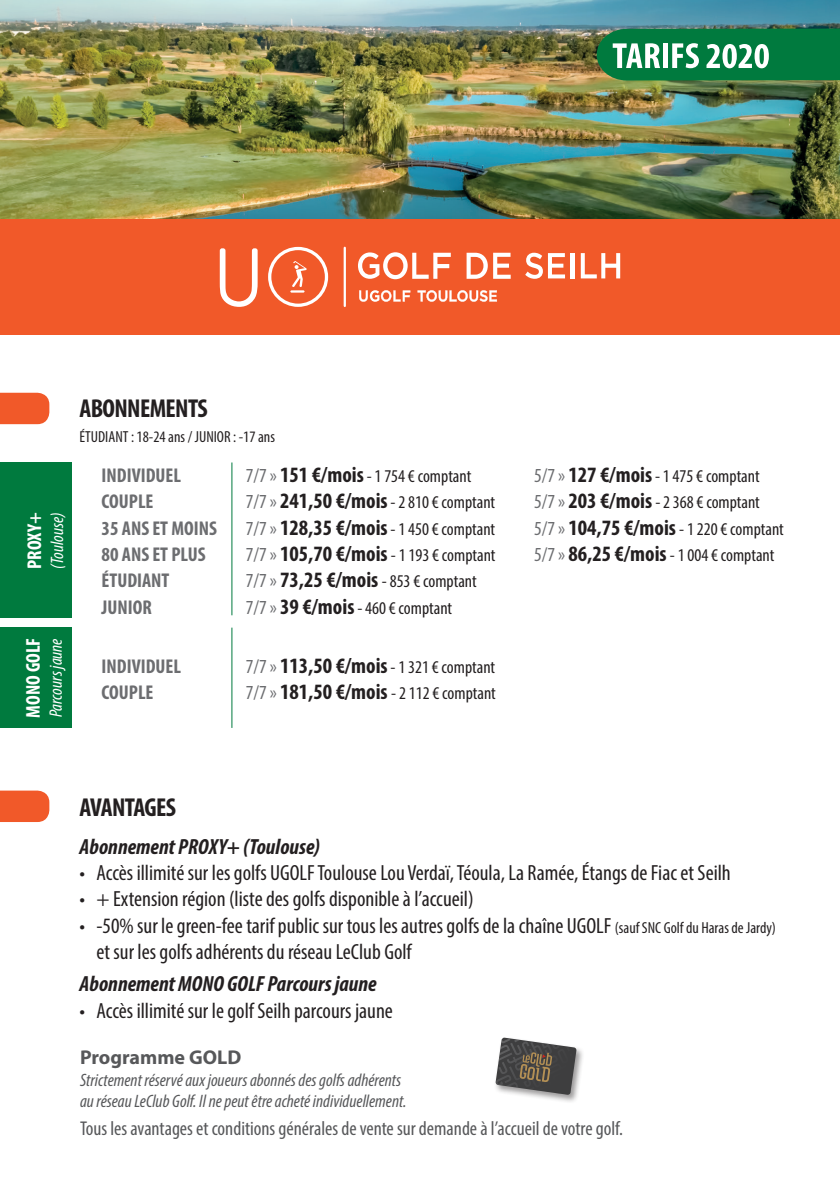
<style>
.page{position:relative;width:840px;height:1191px;background:#fff}
.page>*{position:absolute;margin:0;border:0;box-sizing:border-box;transform-origin:0 0}
.t1{font:700 condensed 26px "Myriad Pro";letter-spacing:-.025em;color:#231f20}
.t2{font:condensed 22px/26.4px "Myriad Pro";color:#231f20}
.t3{font:italic 700 condensed 22px "Myriad Pro";color:#231f20}
.t4{font:condensed 20px "Myriad Pro";color:#57585a}
.t5{font:700 condensed 20px "Myriad Pro";color:#6c6d70}
.t6{font:700 condensed 20px "Myriad Pro";color:#fff}
.t7{font:700 20px "Myriad Pro";color:#57585a}
.t8{font:condensed 18px "Myriad Pro";color:#231f20}
.t9{font:italic condensed 18px/21.6px "Myriad Pro";color:#57585a}
.t10{font:italic condensed 18px "Myriad Pro";color:#fff}
.t11{font:condensed 16px "Myriad Pro";color:#231f20}
.s1{font-size:20px;color:#6c6d70}
.s2{font-weight:700;font-size:22px}
.s3{font-size:16px}
</style>
<div class="page">
<img style="left:0;top:0;width:839px;height:219px">
<div style="left:0;top:219px;width:839px;height:115px;background:#f15929"></div>
<svg style="left:596px;top:28px;width:243px;height:53px;background:#2b8c5a"></svg>
<svg style="left:268px;top:247px;width:60px;height:60px"></svg>
<svg style="left:417px;top:290px;width:79px;height:12px"></svg>
<svg style="left:220px;top:248px;width:37px;height:59px"></svg>
<hr style="left:290px;top:290px;width:14px;height:3px;background:#fff">
<hr style="left:343px;top:247px;width:3px;height:60px;background:#fff">
<svg style="left:466px;top:253px;width:21px;height:26px"></svg>
<svg style="left:493px;top:253px;width:17px;height:26px"></svg>
<svg style="left:359px;top:290px;width:51px;height:12px"></svg>
<svg style="left:358px;top:252px;width:92px;height:27px"></svg>
<svg style="left:525px;top:253px;width:39px;height:26px"></svg>
<hr style="left:570px;top:253px;width:4px;height:25px;background:#fff">
<svg style="left:580px;top:253px;width:40px;height:25px"></svg>
<div style="left:0;top:393px;width:49px;height:31px;background:#f15929"></div>
<div style="left:0;top:627px;width:71px;height:101px;background:#007a3e"></div>
<hr style="left:231px;top:627px;width:1px;height:101px;background:#007a3e">
<div style="left:0;top:462px;width:71px;height:156px;background:#007a3e"></div>
<hr style="left:231px;top:462px;width:1px;height:153px;background:#007a3e">
<svg style="left:0;top:790px;width:49px;height:32px;background:#f16133"></svg>
<div style="left:493px;top:1036px;width:91px;height:67px;background:#231f20;opacity:.45"></div>
<svg style="left:495px;top:1037px;width:81px;height:58px;background:#706d69"></svg>
<p class="t6" style="left:22px;top:569px;width:58px;rotate:-90deg">PROXY+</p>
<p class="t10" style="left:46px;top:568px;width:59px;rotate:-90deg">(Toulouse)</p>
<p class="t6" style="left:21px;top:718px;width:81px;rotate:-90deg">MONO GOLF</p>
<p class="t10" style="left:45px;top:717px;width:80px;rotate:-90deg">Parcours jaune</p>
<h1 class="t1" style="left:79px;top:392px;width:130px">ABONNEMENTS</h1>
<p class="t11" style="left:79px;top:427px;width:197px">ÉTUDIANT : 18-24 ans / JUNIOR : -17 ans</p>
<p class="t5" style="left:101px;top:463px;width:81px">INDIVIDUEL</p>
<p class="t8" style="left:245px;top:465px;width:227px"><span class="s1">7/7 »</span> <span class="s2">151 €/mois</span> - 1 754 € comptant</p>
<p class="t8" style="left:533px;top:465px;width:227px"><span class="s1">5/7 »</span> <span class="s2">127 €/mois</span> - 1 475 € comptant</p>
<p class="t5" style="left:101px;top:489px;width:53px">COUPLE</p>
<p class="t8" style="left:245px;top:491px;width:251px"><span class="s1">7/7 »</span> <span class="s2">241,50 €/mois</span> - 2 810 € comptant</p>
<p class="t8" style="left:533px;top:491px;width:227px"><span class="s1">5/7 »</span> <span class="s2">203 €/mois</span> - 2 368 € comptant</p>
<p class="t5" style="left:101px;top:515px;width:117px">35 ANS ET MOINS</p>
<p class="t8" style="left:245px;top:518px;width:251px"><span class="s1">7/7 »</span> <span class="s2">128,35 €/mois</span> - 1 450 € comptant</p>
<p class="t8" style="left:533px;top:518px;width:251px"><span class="s1">5/7 »</span> <span class="s2">104,75 €/mois</span> - 1 220 € comptant</p>
<p class="t5" style="left:101px;top:542px;width:105px">80 ANS ET PLUS</p>
<p class="t8" style="left:245px;top:544px;width:251px"><span class="s1">7/7 »</span> <span class="s2">105,70 €/mois</span> - 1 193 € comptant</p>
<p class="t8" style="left:533px;top:544px;width:242px"><span class="s1">5/7 »</span> <span class="s2">86,25 €/mois</span> - 1 004 € comptant</p>
<p class="t5" style="left:101px;top:568px;width:69px">ÉTUDIANT</p>
<p class="t8" style="left:245px;top:570px;width:232px"><span class="s1">7/7 »</span> <span class="s2">73,25 €/mois</span> - 853 € comptant</p>
<p class="t5" style="left:101px;top:595px;width:52px">JUNIOR</p>
<p class="t8" style="left:245px;top:597px;width:208px"><span class="s1">7/7 »</span> <span class="s2">39 €/mois</span> - 460 € comptant</p>
<p class="t5" style="left:101px;top:653px;width:81px">INDIVIDUEL</p>
<p class="t8" style="left:245px;top:656px;width:251px"><span class="s1">7/7 »</span> <span class="s2">113,50 €/mois</span> - 1 321 € comptant</p>
<p class="t5" style="left:101px;top:680px;width:53px">COUPLE</p>
<p class="t8" style="left:245px;top:682px;width:251px"><span class="s1">7/7 »</span> <span class="s2">181,50 €/mois</span> - 2 112 € comptant</p>
<h1 class="t1" style="left:79px;top:791px;width:98px">AVANTAGES</h1>
<p class="t3" style="left:79px;top:832px;width:242px">Abonnement PROXY+ (Toulouse)</p>
<p class="t2" style="left:79px;top:859px;width:652px">• Accès illimité sur les golfs UGOLF Toulouse Lou Verdaï, Téoula, La Ramée, Étangs de Fiac et Seilh</p>
<p class="t2" style="left:79px;top:885px;width:395px">• + Extension région (liste des golfs disponible à l’accueil)</p>
<p class="t2" style="left:96px;top:912px;width:680px;text-indent:-17px">• -50% sur le green-fee tarif public sur tous les autres golfs de la chaîne UGOLF <span class="s3">(sauf SNC Golf du Haras de Jardy) </span>et sur les golfs adhérents du réseau LeClub Golf</p>
<p class="t3" style="left:79px;top:970px;width:298px">Abonnement MONO GOLF Parcours jaune</p>
<p class="t2" style="left:79px;top:997px;width:315px">• Accès illimité sur le golf Seilh parcours jaune</p>
<p class="t7" style="left:80px;top:1044px;width:163px">Programme GOLD</p>
<p class="t9" style="left:80px;top:1068px;width:328px">Strictement réservé aux joueurs abonnés des golfs adhérents au réseau LeClub Golf. Il ne peut être acheté individuellement.</p>
<p class="t4" style="left:80px;top:1116px;width:544px">Tous les avantages et conditions générales de vente sur demande à l’accueil de votre golf.</p>
</div>
